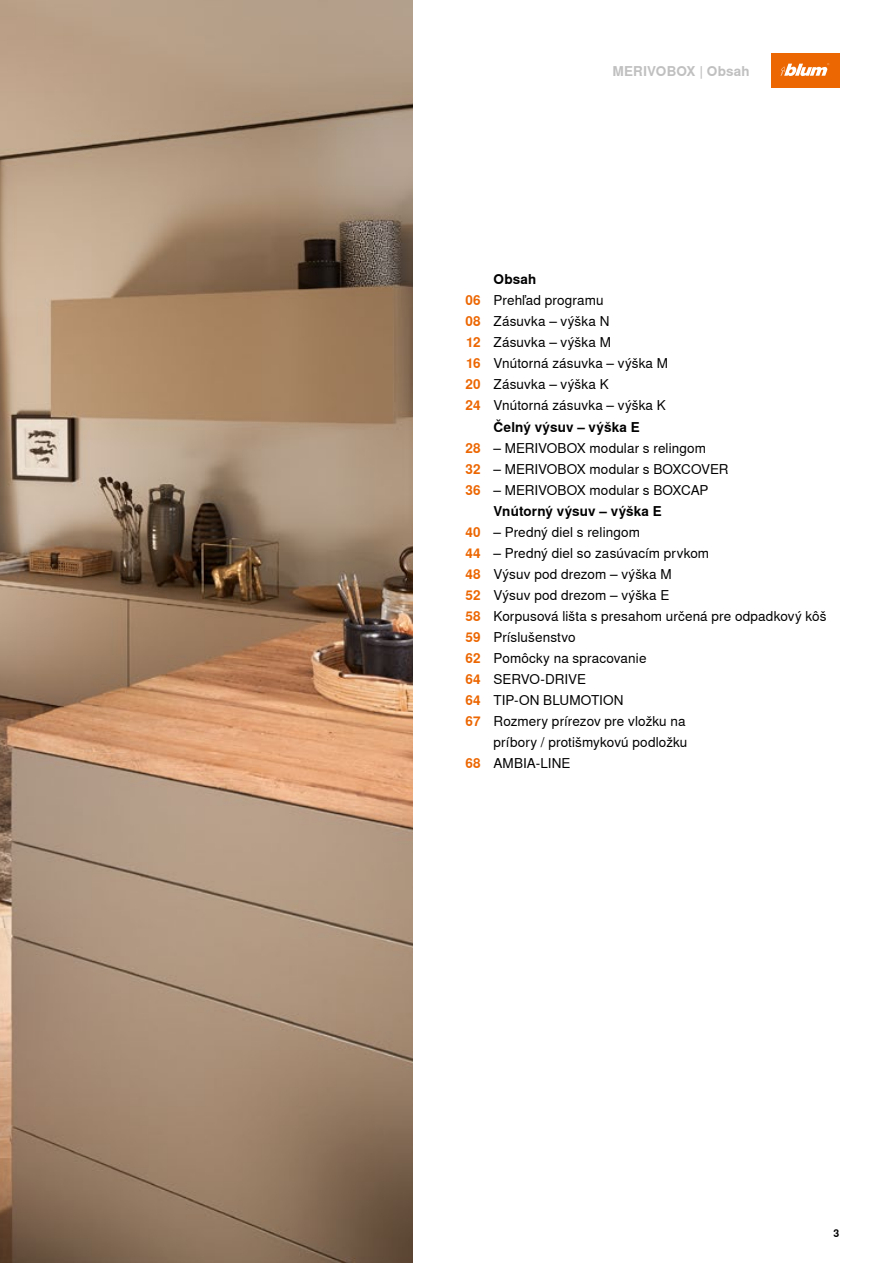
<style>
.page{position:relative;width:893px;height:1263px;background:#fff}
.page>*{position:absolute;margin:0;border:0;box-sizing:border-box;transform-origin:0 0}
._09_Copy_Black_Regular{font:13.5px/21px "Nimbus Sans Global";letter-spacing:.01em;color:#000}
._09_Tech_Subhead_Orange_Bold{font:700 13.5px "Nimbus Sans Global";letter-spacing:.02em;color:#ec6602}
._09_Copy_Black_Regular-2{font:700 13.5px "Nimbus Sans Global";letter-spacing:.01em;color:#000}
._09_Tech_Head_Black_Bold_Right{font:700 13.5px "Nimbus Sans Global";letter-spacing:.015em;color:#c0c0c1}
._09_Tech_Subhead_Black_Bold{font:700 13.5px "Nimbus Sans Global";letter-spacing:.015em;color:#000}
.t1{font:700 10.5px "Nimbus Sans Global";color:#000}
</style>
<div class="page">
<img style="left:0;top:0;width:412px;height:1263px">
<div style="left:771px;top:54px;width:68px;height:34px;background:#ec6602"></div>
<svg style="left:781px;top:63px;width:48px;height:13px"></svg>
<p class="_09_Tech_Head_Black_Bold_Right" style="left:612px;top:63px;width:139px">MERIVOBOX | Obsah</p>
<p class="_09_Tech_Subhead_Orange_Bold" style="left:465px;top:293px;width:17px">06</p>
<p class="_09_Tech_Subhead_Orange_Bold" style="left:465px;top:314px;width:17px">08</p>
<p class="_09_Tech_Subhead_Orange_Bold" style="left:466px;top:335px;width:16px">12</p>
<p class="_09_Tech_Subhead_Orange_Bold" style="left:466px;top:356px;width:16px">16</p>
<p class="_09_Tech_Subhead_Orange_Bold" style="left:465px;top:377px;width:17px">20</p>
<p class="_09_Tech_Subhead_Orange_Bold" style="left:466px;top:398px;width:17px">24</p>
<p class="_09_Tech_Subhead_Orange_Bold" style="left:465px;top:440px;width:17px">28</p>
<p class="_09_Tech_Subhead_Orange_Bold" style="left:466px;top:461px;width:17px">32</p>
<p class="_09_Tech_Subhead_Orange_Bold" style="left:465px;top:482px;width:17px">36</p>
<p class="_09_Tech_Subhead_Orange_Bold" style="left:465px;top:524px;width:17px">40</p>
<p class="_09_Tech_Subhead_Orange_Bold" style="left:465px;top:545px;width:17px">44</p>
<p class="_09_Tech_Subhead_Orange_Bold" style="left:465px;top:566px;width:17px">48</p>
<p class="_09_Tech_Subhead_Orange_Bold" style="left:466px;top:587px;width:17px">52</p>
<p class="_09_Tech_Subhead_Orange_Bold" style="left:465px;top:608px;width:17px">58</p>
<p class="_09_Tech_Subhead_Orange_Bold" style="left:465px;top:629px;width:17px">59</p>
<p class="_09_Tech_Subhead_Orange_Bold" style="left:466px;top:650px;width:17px">62</p>
<p class="_09_Tech_Subhead_Orange_Bold" style="left:465px;top:671px;width:17px">64</p>
<p class="_09_Tech_Subhead_Orange_Bold" style="left:465px;top:693px;width:17px">64</p>
<p class="_09_Tech_Subhead_Orange_Bold" style="left:466px;top:714px;width:17px">67</p>
<p class="_09_Tech_Subhead_Orange_Bold" style="left:465px;top:756px;width:17px">68</p>
<p class="_09_Tech_Subhead_Black_Bold" style="left:494px;top:272px;width:44px">Obsah</p>
<p class="_09_Copy_Black_Regular" style="left:494px;top:290px;width:111px">Prehľad programu</p>
<p class="_09_Copy_Black_Regular" style="left:494px;top:311px;width:117px">Zásuvka – výška N</p>
<p class="_09_Copy_Black_Regular" style="left:494px;top:332px;width:119px">Zásuvka – výška M</p>
<p class="_09_Copy_Black_Regular" style="left:494px;top:353px;width:176px">Vnútorná zásuvka – výška M</p>
<p class="_09_Copy_Black_Regular" style="left:494px;top:374px;width:117px">Zásuvka – výška K</p>
<p class="_09_Copy_Black_Regular" style="left:494px;top:395px;width:174px">Vnútorná zásuvka – výška K</p>
<p class="_09_Copy_Black_Regular-2" style="left:494px;top:419px;width:148px">Čelný výsuv – výška E</p>
<p class="_09_Copy_Black_Regular" style="left:494px;top:437px;width:214px">– MERIVOBOX modular s relingom</p>
<p class="_09_Copy_Black_Regular" style="left:494px;top:458px;width:237px">– MERIVOBOX modular s BOXCOVER</p>
<p class="_09_Copy_Black_Regular" style="left:494px;top:479px;width:217px">– MERIVOBOX modular s BOXCAP</p>
<p class="_09_Copy_Black_Regular-2" style="left:494px;top:503px;width:170px">Vnútorný výsuv – výška E</p>
<p class="_09_Copy_Black_Regular" style="left:494px;top:522px;width:148px">– Predný diel s relingom</p>
<p class="_09_Copy_Black_Regular" style="left:494px;top:543px;width:217px">– Predný diel so zasúvacím prvkom</p>
<p class="_09_Copy_Black_Regular" style="left:494px;top:564px;width:180px">Výsuv pod drezom – výška M</p>
<p class="_09_Copy_Black_Regular" style="left:494px;top:585px;width:177px">Výsuv pod drezom – výška E</p>
<p class="_09_Copy_Black_Regular" style="left:494px;top:606px;width:335px">Korpusová lišta s presahom určená pre odpadkový kôš</p>
<p class="_09_Copy_Black_Regular" style="left:494px;top:627px;width:84px">Príslušenstvo</p>
<p class="_09_Copy_Black_Regular" style="left:494px;top:648px;width:154px">Pomôcky na spracovanie</p>
<p class="_09_Copy_Black_Regular" style="left:494px;top:669px;width:94px">SERVO-DRIVE</p>
<p class="_09_Copy_Black_Regular" style="left:494px;top:690px;width:195px">TIP-ON BLUMOTION<br>Rozmery prírezov pre vložku na príbory / protišmykovú podložku</p>
<p class="_09_Copy_Black_Regular" style="left:494px;top:753px;width:78px">AMBIA-LINE</p>
<p class="t1" style="left:833px;top:1227px;width:7px">3</p>
</div>
